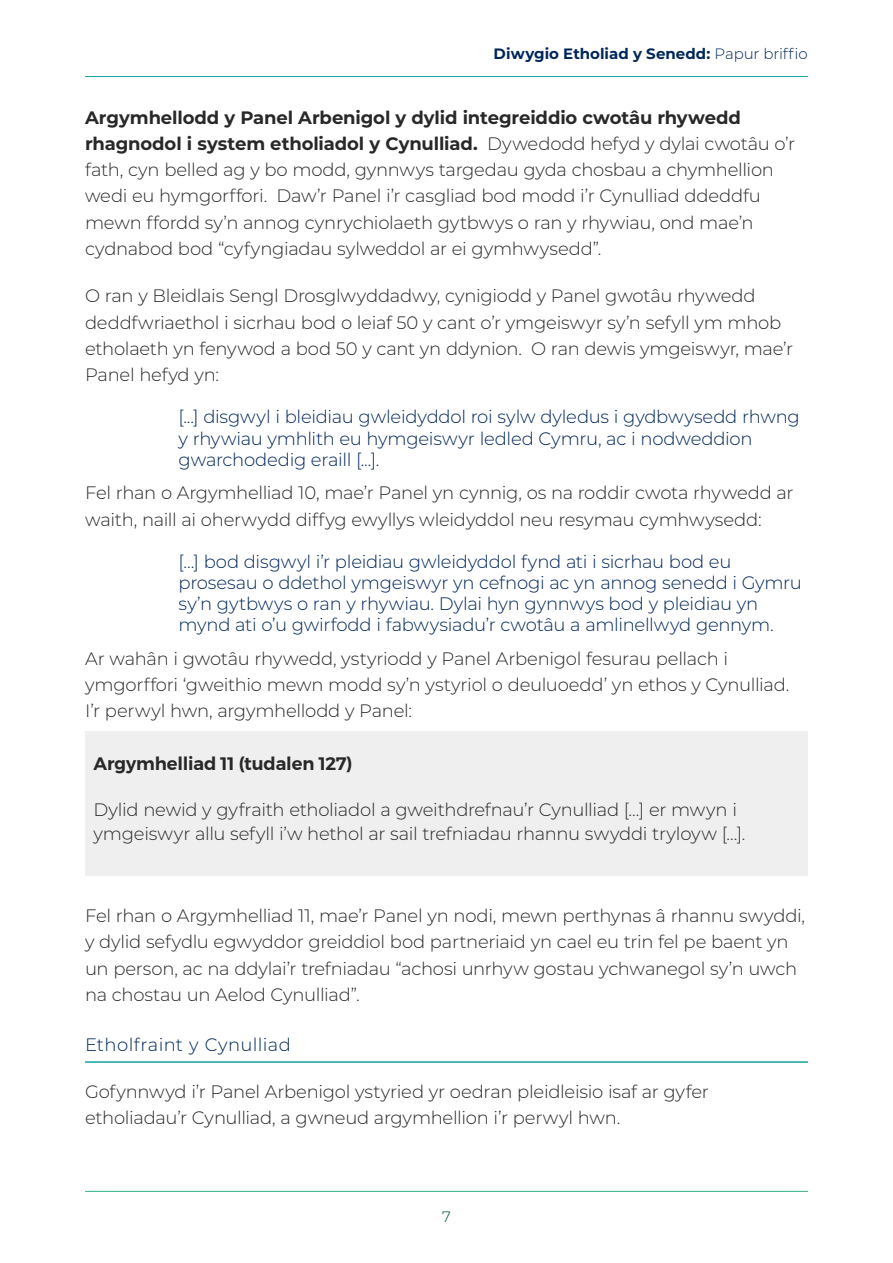
<style>
.page{position:relative;width:893px;height:1263px;background:#fff}
.page>*{position:absolute;margin:0;border:0;box-sizing:border-box;transform-origin:0 0}
.t1{font:300 18px/26.2px "Montserrat";letter-spacing:-.015em;color:#292829}
.t2{font:300 18px/21px "Montserrat";letter-spacing:-.01em;color:#002659}
.t3{font:600 18px "Montserrat";letter-spacing:-.01em;color:#292829}
.t4{font:300 18px "Montserrat";letter-spacing:.02em;color:#002659}
.t5{font:700 15px "Montserrat";color:#002659}
.t6{font:300 15px "Montserrat";color:#004c42}
.s1{font-weight:300}
.s2{font-weight:700}
</style>
<div class="page">
<hr style="left:85px;top:1191px;width:723px;height:1px;background:#30af87">
<hr style="left:85px;top:76px;width:723px;height:1px;background:#15a1a2">
<hr style="left:85px;top:1061px;width:723px;height:2px;background:#15a1a2">
<div style="left:85px;top:731px;width:723px;height:145px;background:#efeff0"></div>
<p class="t5" style="left:494px;top:43px;width:316px">Diwygio Etholiad y Senedd: <span class="s1">Papur briffio</span></p>
<p class="t1" style="left:85px;top:104px;width:712px"><span class="s2">Argymhellodd y Panel Arbenigol y dylid integreiddio cwotâu rhywedd rhagnodol i system etholiadol y Cynulliad.</span> Dywedodd hefyd y dylai cwotâu o’r fath, cyn belled ag y bo modd, gynnwys targedau gyda chosbau a chymhellion wedi eu hymgorffori. Daw’r Panel i’r casgliad bod modd i’r Cynulliad ddeddfu mewn ffordd sy’n annog cynrychiolaeth gytbwys o ran y rhywiau, ond mae’n cydnabod bod “cyfyngiadau sylweddol ar ei gymhwysedd”.</p>
<p class="t1" style="left:85px;top:282px;width:710px">O ran y Bleidlais Sengl Drosglwyddadwy, cynigiodd y Panel gwotâu rhywedd deddfwriaethol i sicrhau bod o leiaf 50 y cant o’r ymgeiswyr sy’n sefyll ym mhob etholaeth yn fenywod a bod 50 y cant yn ddynion. O ran dewis ymgeiswyr, mae’r Panel hefyd yn:</p>
<p class="t2" style="left:179px;top:406px;width:623px">[...] disgwyl i bleidiau gwleidyddol roi sylw dyledus i gydbwysedd rhwng y rhywiau ymhlith eu hymgeiswyr ledled Cymru, ac i nodweddion gwarchodedig eraill [...].</p>
<p class="t1" style="left:85px;top:479px;width:710px">Fel rhan o Argymhelliad 10, mae’r Panel yn cynnig, os na roddir cwota rhywedd ar waith, naill ai oherwydd diffyg ewyllys wleidyddol neu resymau cymhwysedd:</p>
<p class="t2" style="left:179px;top:550px;width:625px">[…] bod disgwyl i’r pleidiau gwleidyddol fynd ati i sicrhau bod eu prosesau o ddethol ymgeiswyr yn cefnogi ac yn annog senedd i Gymru sy’n gytbwys o ran y rhywiau. Dylai hyn gynnwys bod y pleidiau yn mynd ati o’u gwirfodd i fabwysiadu’r cwotâu a amlinellwyd gennym.</p>
<p class="t1" style="left:85px;top:644px;width:706px">Ar wahân i gwotâu rhywedd, ystyriodd y Panel Arbenigol fesurau pellach i ymgorffori ‘gweithio mewn modd sy’n ystyriol o deuluoedd’ yn ethos y Cynulliad.<br>I’r perwyl hwn, argymhellodd y Panel:</p>
<p class="t3" style="left:94px;top:750px;width:260px">Argymhelliad 11 (tudalen 127)</p>
<p class="t1" style="left:94px;top:797px;width:653px;line-height:24px">Dylid newid y gyfraith etholiadol a gweithdrefnau’r Cynulliad […] er mwyn i ymgeiswyr allu sefyll i’w hethol ar sail trefniadau rhannu swyddi tryloyw […].</p>
<p class="t1" style="left:85px;top:902px;width:722px">Fel rhan o Argymhelliad 11, mae’r Panel yn nodi, mewn perthynas â rhannu swyddi, y dylid sefydlu egwyddor greiddiol bod partneriaid yn cael eu trin fel pe baent yn un person, ac na ddylai’r trefniadau “achosi unrhyw gostau ychwanegol sy’n uwch na chostau un Aelod Cynulliad”.</p>
<p class="t4" style="left:85px;top:1032px;width:207px">Etholfraint y Cynulliad</p>
<p class="t1" style="left:85px;top:1078px;width:625px">Gofynnwyd i’r Panel Arbenigol ystyried yr oedran pleidleisio isaf ar gyfer etholiadau’r Cynulliad, a gwneud argymhellion i’r perwyl hwn.</p>
<p class="t6" style="left:442px;top:1206px;width:10px">7</p>
</div>
